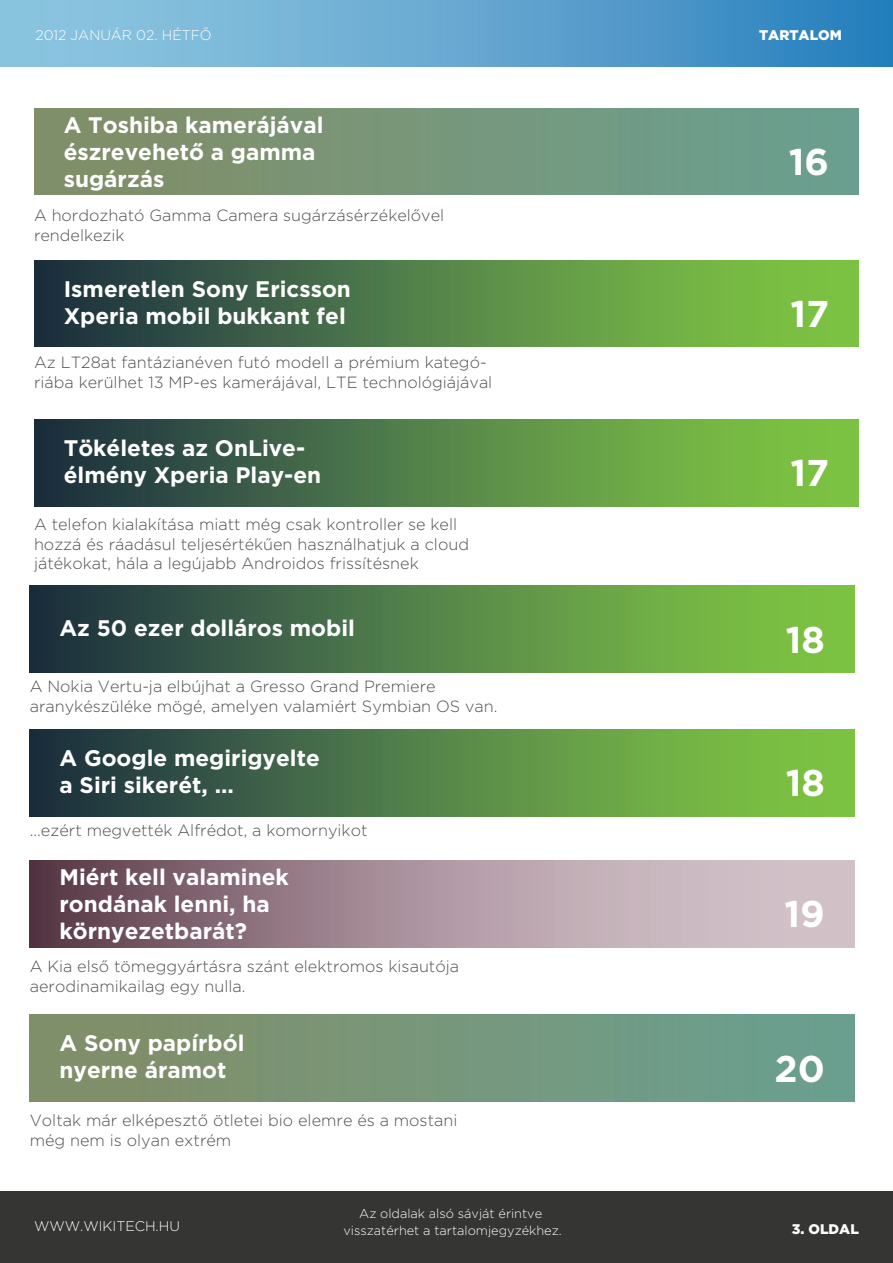
<style>
.page{position:relative;width:893px;height:1263px;background:#fff}
.page>*{position:absolute;margin:0;border:0;box-sizing:border-box;transform-origin:0 0}
.text_cim{font:700 37.2px "Gotham";color:#fff}
.text_cim-2{font:700 22.5px/27px "Gotham";color:#fff}
.text{font:300 16.2px/19.8px "Gotham";color:#524e4e}
.text_datum{font:300 13.95px "Gotham";color:#fff}
.text_www{font:300 13.95px "Gotham";color:#fff}
.text_tartalom{font:900 13.95px "Gotham";color:#fff}
.text_oldalszam{font:900 13.95px "Gotham";color:#fff}
.text_szerzo{font:300 12.75px "Gotham";color:#fff}
</style>
<div class="page">
<div style="left:0;top:0;width:893px;height:66px;background:linear-gradient(to right,#97cce3,#2e81be)"></div>
<div style="left:0;top:1192px;width:893px;height:71px;background:#353534"></div>
<div style="left:34px;top:260px;width:825px;height:87px;background:linear-gradient(to right,#1f3345,#87d147)"></div>
<div style="left:34px;top:108px;width:825px;height:87px;background:linear-gradient(to right,#828d66,#6aa091)"></div>
<div style="left:34px;top:420px;width:825px;height:86px;background:linear-gradient(to right,#1f3345,#87d147)"></div>
<div style="left:30px;top:586px;width:825px;height:86px;background:linear-gradient(to right,#1f3345,#87d147)"></div>
<div style="left:30px;top:730px;width:825px;height:86px;background:linear-gradient(to right,#1f3345,#87d147)"></div>
<svg style="left:30px;top:860px;width:825px;height:87px;background:#a68e98"></svg>
<div style="left:30px;top:1015px;width:825px;height:86px;background:linear-gradient(to right,#828d66,#6aa091)"></div>
<p class="text_datum" style="left:35px;top:27px;width:178px">2012 JANUÁR 02. HÉTFŐ</p>
<p class="text_cim-2" style="left:64px;top:110px;width:261px">A Toshiba kamerájával észrevehető a gamma sugárzás</p>
<p class="text" style="left:34px;top:205px;width:412px">A hordozható Gamma Camera sugárzásérzékelővel rendelkezik</p>
<p class="text_cim-2" style="left:64px;top:275px;width:289px">Ismeretlen Sony Ericsson<br>Xperia mobil bukkant fel</p>
<p class="text" style="left:34px;top:352px;width:460px">Az LT28at fantázianéven futó modell a prémium kategó&shy;riába kerülhet 13 MP-es kamerájával, LTE technológiájával</p>
<p class="text_cim-2" style="left:64px;top:434px;width:259px">Tökéletes az OnLive&shy;élmény Xperia Play-en</p>
<p class="text" style="left:34px;top:514px;width:436px">A telefon kialakítása miatt még csak kontroller se kell hozzá és ráadásul teljesértékűen használhatjuk a cloud játékokat, hála a legújabb Androidos frissítésnek</p>
<p class="text_cim-2" style="left:60px;top:614px;width:297px">Az 50 ezer dolláros mobil</p>
<p class="text" style="left:30px;top:676px;width:469px">A Nokia Vertu-ja elbújhat a Gresso Grand Premiere aranykészüléke mögé, amelyen valamiért Symbian OS van.</p>
<p class="text_cim-2" style="left:60px;top:744px;width:262px">A Google megirigyelte</p>
<p class="text_cim-2" style="left:60px;top:771px;width:176px">a Siri sikerét, ...</p>
<p class="text" style="left:30px;top:820px;width:339px">...ezért megvették Alfrédot, a komornyikot</p>
<p class="text_cim-2" style="left:60px;top:863px;width:231px">Miért kell valaminek rondának lenni, ha környezetbarát?</p>
<p class="text" style="left:30px;top:956px;width:431px">A Kia első tömeggyártásra szánt elektromos kisautója aerodinamikailag egy nulla.</p>
<p class="text_cim-2" style="left:60px;top:1029px;width:186px">A Sony papírból</p>
<p class="text_cim-2" style="left:60px;top:1056px;width:168px">nyerne áramot</p>
<p class="text" style="left:30px;top:1110px;width:429px">Voltak már elképesztő ötletei bio elemre és a mostani még nem is olyan extrém</p>
<p class="text_www" style="left:34px;top:1218px;width:148px">WWW.WIKITECH.HU</p>
<p class="text_szerzo" style="left:359px;top:1206px;width:184px">Az oldalak alsó sávját érintve</p>
<p class="text_szerzo" style="left:343px;top:1223px;width:220px">visszatérhet a tartalomjegyzékhez.</p>
<p class="text_tartalom" style="left:759px;top:27px;width:84px">TARTALOM</p>
<p class="text_cim" style="left:789px;top:140px;width:42px">16</p>
<p class="text_cim" style="left:790px;top:292px;width:40px">17</p>
<p class="text_cim" style="left:790px;top:452px;width:40px">17</p>
<p class="text_cim" style="left:786px;top:618px;width:41px">18</p>
<p class="text_cim" style="left:786px;top:762px;width:41px">18</p>
<p class="text_cim" style="left:785px;top:892px;width:42px">19</p>
<p class="text_cim" style="left:775px;top:1047px;width:52px">20</p>
<p class="text_oldalszam" style="left:792px;top:1221px;width:69px">3. OLDAL</p>
</div>
